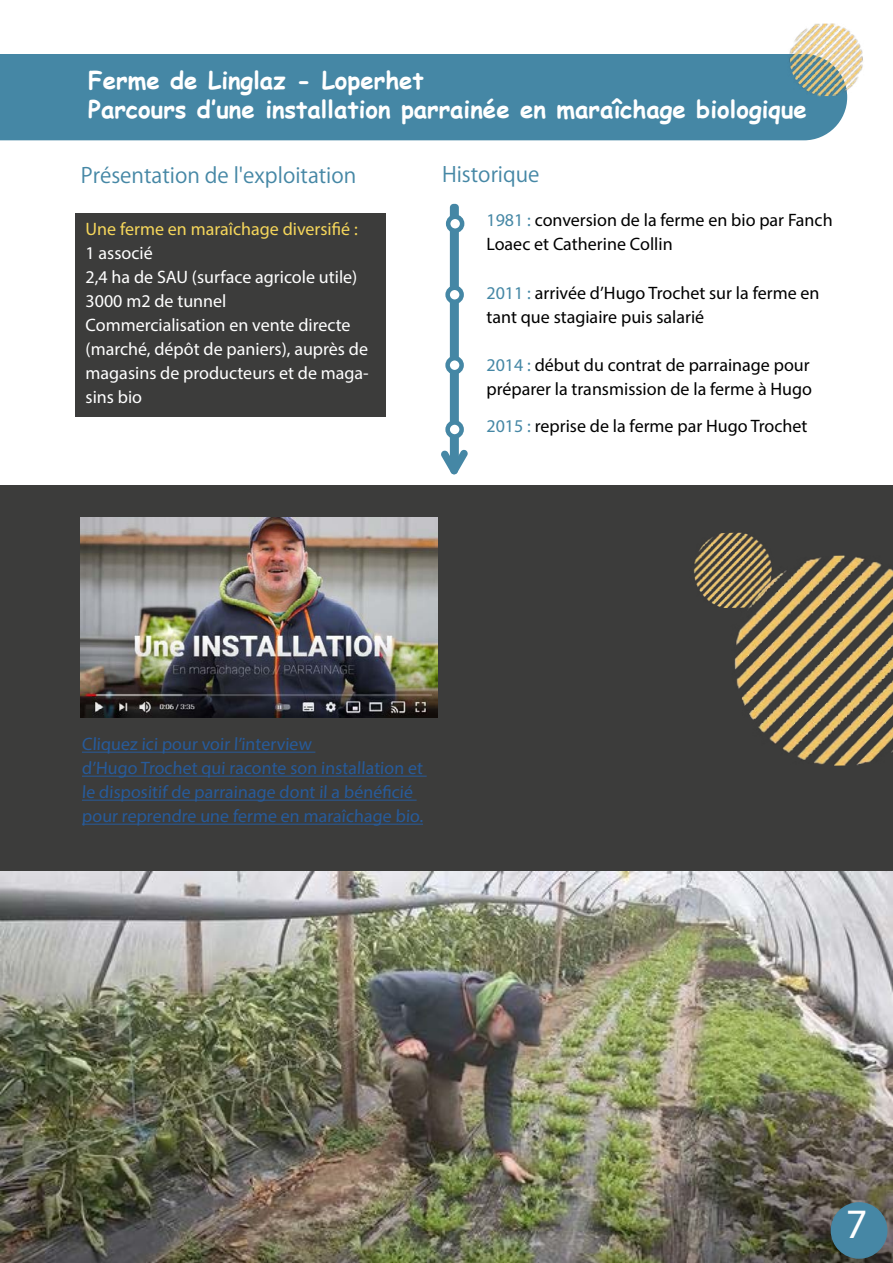
<style>
.page{position:relative;width:893px;height:1263px;background:#fff}
.page>*{position:absolute;margin:0;border:0;box-sizing:border-box;transform-origin:0 0}
.t1{font:42px "Myriad Pro";color:#fff}
.t2{font:30px "Koz Go Pr 6 N";color:#fff}
.t3{font:700 24px/28.8px "Comic Sans MS";color:#fff}
.t4{font:21px "Koz Go Pr 6 N";color:#4587a5}
.t5{font:18px/24px "Myriad Pro";color:#000}
.t6{font:18px/24px "Myriad Pro";color:#fff}
.t7{font:18px/24px "Myriad Pro";color:#275b9b}
.t8{font:18px "Myriad Pro";color:#f6d75b}
.s1{color:#4587a5}
</style>
<div class="page">
<div style="left:0;top:485px;width:893px;height:778px;background:#3c3c3b"></div>
<img style="left:734px;top:555px;width:159px;height:211px">
<div style="left:75px;top:213px;width:311px;height:203px;background:#3c3c3b"></div>
<div style="left:450px;top:204px;width:9px;height:261px;background:#4587a5;border-radius:4px"></div>
<svg style="left:448px;top:217px;width:14px;height:14px"></svg>
<div style="left:446px;top:214px;width:18px;height:19px;border:4px solid #4587a5;border-radius:50%"></div>
<svg style="left:448px;top:288px;width:14px;height:14px"></svg>
<div style="left:445px;top:285px;width:19px;height:19px;border:4px solid #4587a5;border-radius:50%"></div>
<svg style="left:448px;top:358px;width:14px;height:14px"></svg>
<div style="left:445px;top:356px;width:19px;height:18px;border:4px solid #4587a5;border-radius:50%"></div>
<div style="left:0;top:54px;width:847px;height:86px;background:#4587a5"></div>
<img style="left:775px;top:23px;width:88px;height:74px">
<img style="left:693px;top:532px;width:96px;height:77px">
<svg style="left:448px;top:422px;width:14px;height:14px"></svg>
<div style="left:445px;top:420px;width:19px;height:19px;border:4px solid #4587a5;border-radius:50%"></div>
<img style="left:81px;top:517px;width:357px;height:200px">
<hr style="left:82px;top:752px;width:233px;height:1px;background:#275b9b">
<hr style="left:82px;top:776px;width:345px;height:1px;background:#275b9b">
<hr style="left:82px;top:800px;width:335px;height:1px;background:#275b9b">
<hr style="left:82px;top:824px;width:341px;height:1px;background:#275b9b">
<img style="left:0;top:871px;width:893px;height:392px">
<div style="left:831px;top:1203px;width:56px;height:55px;background:#4687a5;border-radius:50%"></div>
<div style="left:831px;top:1202px;width:56px;height:57px;border:2px solid #4687a5;border-radius:50%"></div>
<svg style="left:441px;top:449px;width:27px;height:26px"></svg>
<h3 class="t3" style="left:88px;top:65px;width:720px">Ferme de Linglaz - Loperhet<br>Parcours d’une installation parrainée en maraîchage biologique</h3>
<p class="t4" style="left:81px;top:163px;width:277px">Présentation de l'exploitation</p>
<p class="t8" style="left:86px;top:218px;width:274px">Une ferme en maraîchage diversifié :</p>
<p class="t6" style="left:86px;top:241px;width:285px">1 associé<br>2,4 ha de SAU (surface agricole utile)<br>3000 m2 de tunnel<br>Commercialisation en vente directe (marché, dépôt de paniers), auprès de magasins de producteurs et de maga&shy;sins bio</p>
<p class="t4" style="left:442px;top:163px;width:99px">Historique</p>
<p class="t5" style="left:486px;top:208px;width:348px"><span class="s1">1981 :</span> conversion de la ferme en bio par Fanch<br>Loaec et Catherine Collin</p>
<p class="t5" style="left:486px;top:280px;width:334px"><span class="s1">2011 :</span> arrivée d’Hugo Trochet sur la ferme en tant que stagiaire puis salarié</p>
<p class="t5" style="left:486px;top:352px;width:327px"><span class="s1">2014 :</span> début du contrat de parrainage pour préparer la transmission de la ferme à Hugo</p>
<p class="t5" style="left:486px;top:414px;width:323px"><span class="s1">2015 :</span> reprise de la ferme par Hugo Trochet</p>
<p class="t7" style="left:82px;top:732px;width:344px">Cliquez ici pour voir l’interview<br>d’Hugo Trochet qui raconte son installation et le dispositif de parrainage dont il a bénéficié pour reprendre une ferme en maraîchage bio.</p>
<h1 class="t1" style="left:846px;top:1198px;width:23px">7</h1>
<h2 class="t2" style="left:846px;top:1211px;width:18px">7</h2>
</div>
